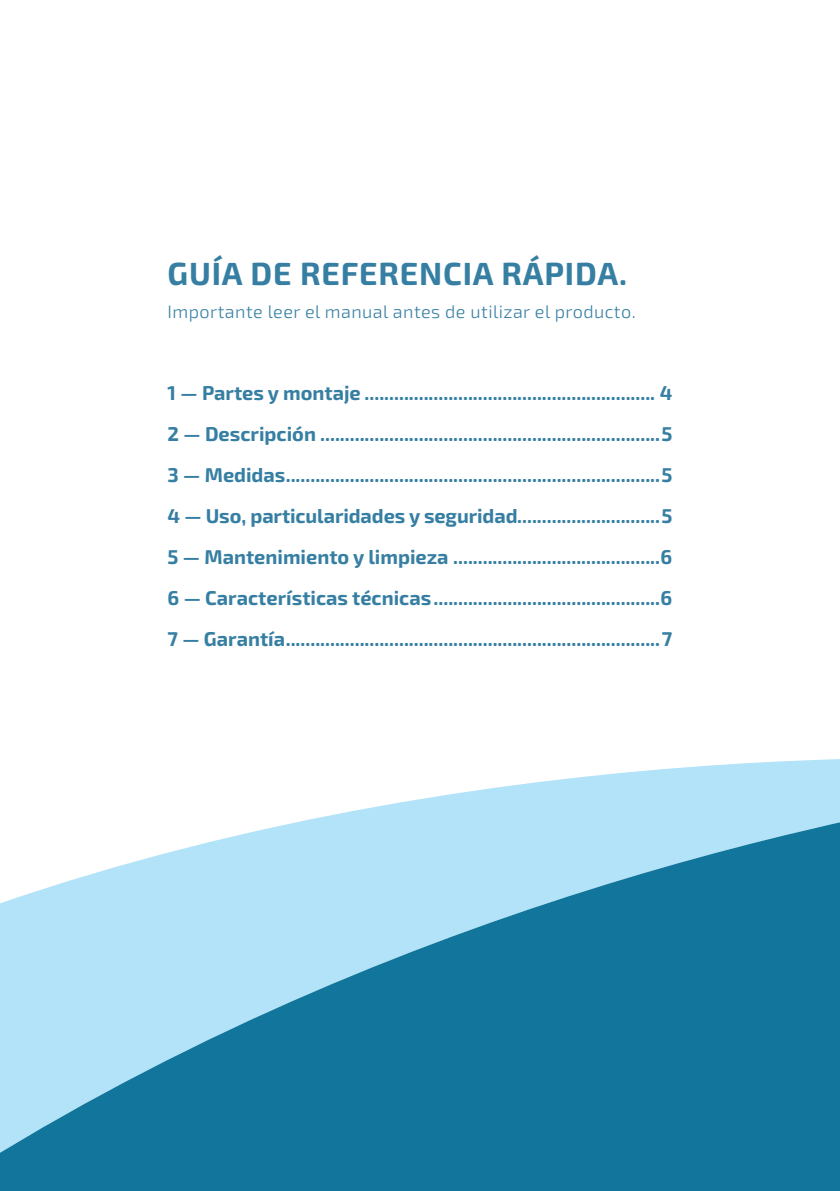
<style>
.page{position:relative;width:840px;height:1191px;background:#fff}
.page>*{position:absolute;margin:0;border:0;box-sizing:border-box;transform-origin:0 0}
.t1{font:700 32px "Exo 2";letter-spacing:.025em;color:#367fa3}
.t2{font:700 20px "Exo 2";color:#367fa3}
.t3{font:300 18px "Exo 2";letter-spacing:.025em;color:#367fa3}
</style>
<div class="page">
<svg style="left:0;top:768px;width:839px;height:423px;background:#63aac7"></svg>
<p class="t1" style="left:167px;top:254px;width:460px">GUÍA DE REFERENCIA RÁPIDA.</p>
<p class="t3" style="left:167px;top:301px;width:469px">Importante leer el manual antes de utilizar el producto.</p>
<p class="t2" style="left:167px;top:381px;width:506px">1 — Partes y montaje ........................................................... 4</p>
<p class="t2" style="left:167px;top:422px;width:506px">2 — Descripción .....................................................................5</p>
<p class="t2" style="left:167px;top:463px;width:506px">3 — Medidas............................................................................5</p>
<p class="t2" style="left:167px;top:504px;width:506px">4 — Uso, particularidades y seguridad.............................5</p>
<p class="t2" style="left:167px;top:545px;width:506px">5 — Mantenimiento y limpieza ..........................................6</p>
<p class="t2" style="left:167px;top:586px;width:506px">6 — Características técnicas..............................................6</p>
<p class="t2" style="left:167px;top:627px;width:506px">7 — Garantía............................................................................7</p>
</div>
